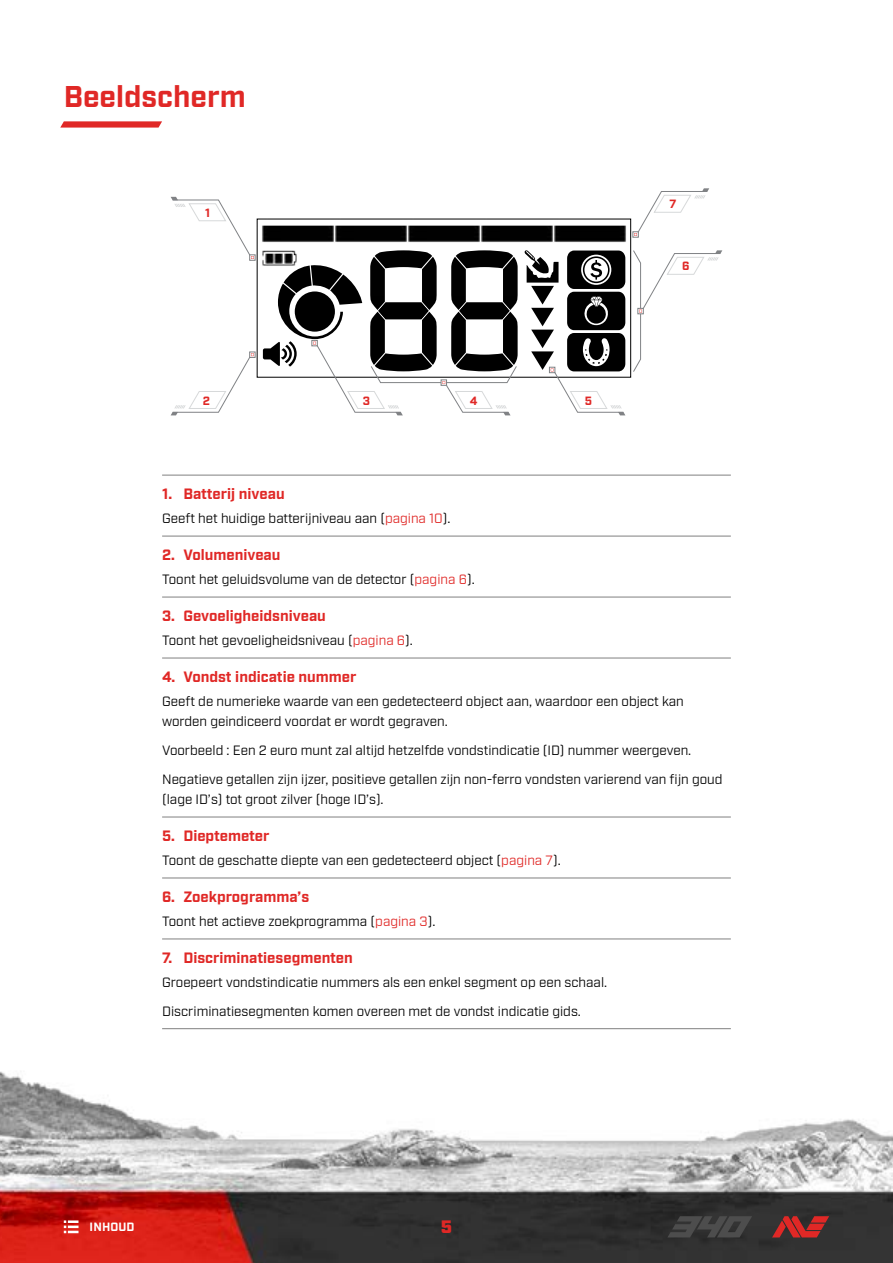
<style>
.page{position:relative;width:893px;height:1263px;background:#fff}
.page>*{position:absolute;margin:0;border:0;box-sizing:border-box;transform-origin:0 0}
.t1{font:700 30px "Industry";color:#e02826}
.t2{font:900 18px "Industry";color:#e02826}
.t3{font:700 15px "Industry";color:#e02826}
.t4{font:13.5px/28.8px "Industry";color:#000}
.t5{font:700 12px "Industry";color:#e02826}
.t6{font:700 12px "Industry";letter-spacing:.01em;color:#fff}
.s1{color:#e02826}
</style>
<div class="page">
<img style="left:0;top:196px;width:893px;height:1067px">
<svg style="left:64px;top:1220px;width:15px;height:13px"></svg>
<svg style="left:60px;top:121px;width:102px;height:7px"></svg>
<svg style="left:772px;top:1216px;width:57px;height:21px"></svg>
<svg style="left:667px;top:1216px;width:85px;height:21px;background:#414141"></svg>
<img style="left:209px;top:295px;width:54px;height:24px">
<img style="left:208px;top:196px;width:73px;height:99px">
<img style="left:281px;top:196px;width:73px;height:54px">
<img style="left:354px;top:196px;width:73px;height:54px">
<img style="left:427px;top:196px;width:73px;height:54px">
<img style="left:500px;top:196px;width:179px;height:99px">
<svg style="left:171px;top:197px;width:84px;height:63px"></svg>
<svg style="left:171px;top:352px;width:84px;height:63px"></svg>
<svg style="left:524px;top:250px;width:101px;height:165px"></svg>
<svg style="left:633px;top:188px;width:76px;height:49px"></svg>
<svg style="left:263px;top:250px;width:255px;height:165px"></svg>
<svg style="left:632px;top:250px;width:90px;height:123px"></svg>
<hr style="left:162px;top:475px;width:569px;height:1px;background:#808080">
<hr style="left:162px;top:536px;width:569px;height:1px;background:#808080">
<hr style="left:162px;top:597px;width:569px;height:1px;background:#808080">
<hr style="left:162px;top:658px;width:569px;height:1px;background:#808080">
<hr style="left:162px;top:817px;width:569px;height:1px;background:#808080">
<hr style="left:162px;top:878px;width:569px;height:1px;background:#808080">
<hr style="left:162px;top:938px;width:569px;height:1px;background:#808080">
<hr style="left:162px;top:1028px;width:569px;height:1px;background:#808080">
<h1 class="t1" style="left:64px;top:79px;width:183px">Beeldscherm</h1>
<p class="t5" style="left:205px;top:205px;width:7px">1</p>
<p class="t5" style="left:203px;top:393px;width:9px">2</p>
<p class="t5" style="left:363px;top:393px;width:9px">3</p>
<p class="t5" style="left:470px;top:393px;width:9px">4</p>
<p class="t5" style="left:585px;top:393px;width:9px">5</p>
<p class="t5" style="left:670px;top:197px;width:8px">7</p>
<p class="t5" style="left:682px;top:259px;width:9px">6</p>
<p class="t3" style="left:162px;top:485px;width:124px">1. Batterij niveau</p>
<p class="t4" style="left:162px;top:504px;width:288px">Geeft het huidige batterijniveau aan (<span class="s1">pagina 10</span>).</p>
<p class="t3" style="left:162px;top:546px;width:120px">2. Volumeniveau</p>
<p class="t4" style="left:162px;top:565px;width:312px">Toont het geluidsvolume van de detector (<span class="s1">pagina 6</span>).</p>
<p class="t3" style="left:162px;top:606px;width:165px">3. Gevoeligheidsniveau</p>
<p class="t4" style="left:162px;top:626px;width:251px">Toont het gevoeligheidsniveau (<span class="s1">pagina 6</span>).</p>
<p class="t3" style="left:162px;top:667px;width:196px">4. Vondst indicatie nummer</p>
<p class="t4" style="left:162px;top:692px;width:523px;line-height:20.2px">Geeft de numerieke waarde van een gedetecteerd object aan, waardoor een object kan worden geindiceerd voordat er wordt gegraven.</p>
<p class="t4" style="left:162px;top:736px;width:562px">Voorbeeld : Een 2 euro munt zal altijd hetzelfde vondstindicatie (ID) nummer weergeven.<br>Negatieve getallen zijn ijzer, positieve getallen zijn non-ferro vondsten varierend van fijn goud</p>
<p class="t4" style="left:162px;top:785px;width:221px">(lage ID’s) tot groot zilver (hoge ID’s).</p>
<p class="t3" style="left:162px;top:826px;width:109px">5. Dieptemeter</p>
<p class="t4" style="left:162px;top:846px;width:398px">Toont de geschatte diepte van een gedetecteerd object (<span class="s1">pagina 7</span>).</p>
<p class="t3" style="left:162px;top:887px;width:149px">6. Zoekprogramma’s</p>
<p class="t4" style="left:162px;top:907px;width:273px">Toont het actieve zoekprogramma (<span class="s1">pagina 3</span>).</p>
<p class="t3" style="left:162px;top:948px;width:192px">7. Discriminatiesegmenten</p>
<p class="t4" style="left:162px;top:968px;width:445px">Groepeert vondstindicatie nummers als een enkel segment op een schaal.<br>Discriminatiesegmenten komen overeen met de vondst indicatie gids.</p>
<p class="t6" style="left:90px;top:1220px;width:47px">INHOUD</p>
<h2 class="t2" style="left:441px;top:1216px;width:13px">5</h2>
</div>
